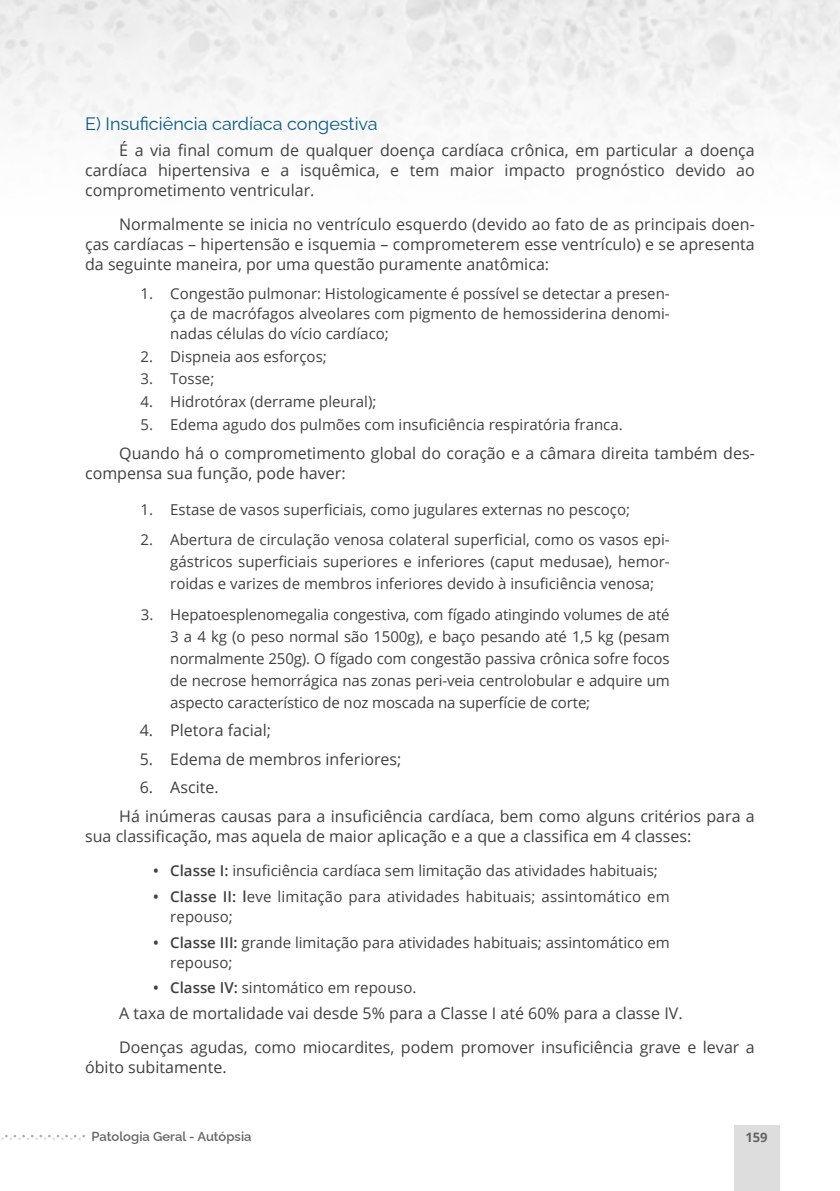
<style>
.page{position:relative;width:840px;height:1191px;background:#fff}
.page>*{position:absolute;margin:0;border:0;box-sizing:border-box;transform-origin:0 0}
.t1{font:18px "Raleway";color:#0a5a82}
.t2{font:16px/20px "Open Sans";color:#404040}
.t3{font:15px/22px "Open Sans";color:#404040;text-align:justify}
.t4{font:600 13px "Raleway";color:#636466}
.t5{font:700 13px "Open Sans";color:#636466}
.s1{font-weight:600}
</style>
<div class="page">
<svg style="left:1px;top:1134px;width:84px;height:6px"></svg>
<div style="left:733px;top:1125px;width:46px;height:66px;background:#ddd"></div>
<div style="left:0;top:0;width:839px;height:268px;background:linear-gradient(to bottom,#ececec,#fff)"></div>
<p class="t1" style="left:85px;top:110px;width:294px">E) Insuficiência cardíaca congestiva</p>
<p class="t2" style="left:85px;top:140px;width:670px;text-align:justify;text-indent:34px">É a via final comum de qualquer doença cardíaca crônica, em particular a doença cardíaca hipertensiva e a isquêmica, e tem maior impacto prognóstico devido ao comprometimento ventricular.</p>
<p class="t2" style="left:85px;top:214px;width:670px;text-align:justify;text-indent:34px">Normalmente se inicia no ventrículo esquerdo (devido ao fato de as principais doen&shy;ças cardíacas – hipertensão e isquemia – comprometerem esse ventrículo) e se apresenta da seguinte maneira, por uma questão puramente anatômica:</p>
<p class="t3" style="left:170px;top:283px;width:500px;line-height:20px;text-indent:-30px">1. Congestão pulmonar: Histologicamente é possível se detectar a presen&shy;ça de macrófagos alveolares com pigmento de hemossiderina denomi&shy;nadas células do vício cardíaco;</p>
<p class="t3" style="left:141px;top:345px;width:187px">2. Dispneia aos esforços;</p>
<p class="t3" style="left:141px;top:367px;width:75px">3. Tosse;</p>
<p class="t3" style="left:141px;top:390px;width:237px">4. Hidrotórax (derrame pleural);</p>
<p class="t3" style="left:141px;top:413px;width:483px">5. Edema agudo dos pulmões com insuficiência respiratória franca.</p>
<p class="t2" style="left:85px;top:442px;width:670px;text-indent:34px">Quando há o comprometimento global do coração e a câmara direita também des&shy;compensa sua função, pode haver:</p>
<p class="t3" style="left:141px;top:498px;width:490px">1. Estase de vasos superficiais, como jugulares externas no pescoço;</p>
<p class="t3" style="left:170px;top:528px;width:500px;text-indent:-30px">2. Abertura de circulação venosa colateral superficial, como os vasos epi&shy;gástricos superficiais superiores e inferiores (caput medusae), hemor&shy;roidas e varizes de membros inferiores devido à insuficiência venosa;</p>
<p class="t3" style="left:170px;top:603px;width:500px;text-indent:-29px">3. Hepatoesplenomegalia congestiva, com fígado atingindo volumes de até 3 a 4 kg (o peso normal são 1500g), e baço pesando até 1,5 kg (pesam normalmente 250g). O fígado com congestão passiva crônica sofre focos de necrose hemorrágica nas zonas peri-veia centrolobular e adquire um aspecto característico de noz moscada na superfície de corte;</p>
<p class="t2" style="left:140px;top:720px;width:133px">4. Pletora facial;</p>
<p class="t2" style="left:140px;top:748px;width:263px">5. Edema de membros inferiores;</p>
<p class="t2" style="left:119px;top:773px;width:636px;line-height:28.6px;text-indent:21px">6. Ascite.<br>Há inúmeras causas para a insuficiência cardíaca, bem como alguns critérios para a</p>
<p class="t2" style="left:85px;top:825px;width:607px">sua classificação, mas aquela de maior aplicação e a que a classifica em 4 classes:</p>
<p class="t3" style="left:153px;top:859px;width:506px"><span class="s1">• Classe I:</span> insuficiência cardíaca sem limitação das atividades habituais;</p>
<p class="t3" style="left:170px;top:886px;width:500px;line-height:20px;text-indent:-17px"><span class="s1">• Classe II: l</span>eve limitação para atividades habituais; assintomático em repouso;</p>
<p class="t3" style="left:170px;top:931px;width:500px;line-height:20px;text-indent:-17px"><span class="s1">• Classe III:</span> grande limitação para atividades habituais; assintomático em repouso;</p>
<p class="t3" style="left:153px;top:976px;width:264px"><span class="s1">• Classe IV:</span> sintomático em repouso.</p>
<p class="t2" style="left:119px;top:995px;width:636px;line-height:34.2px">A taxa de mortalidade vai desde 5% para a Classe I até 60% para a classe IV.<br>Doenças agudas, como miocardites, podem promover insuficiência grave e levar a</p>
<p class="t2" style="left:85px;top:1057px;width:143px">óbito subitamente.</p>
<p class="t4" style="left:91px;top:1126px;width:161px">Patologia Geral - Autópsia</p>
<p class="t5" style="left:745px;top:1128px;width:24px">159</p>
</div>
